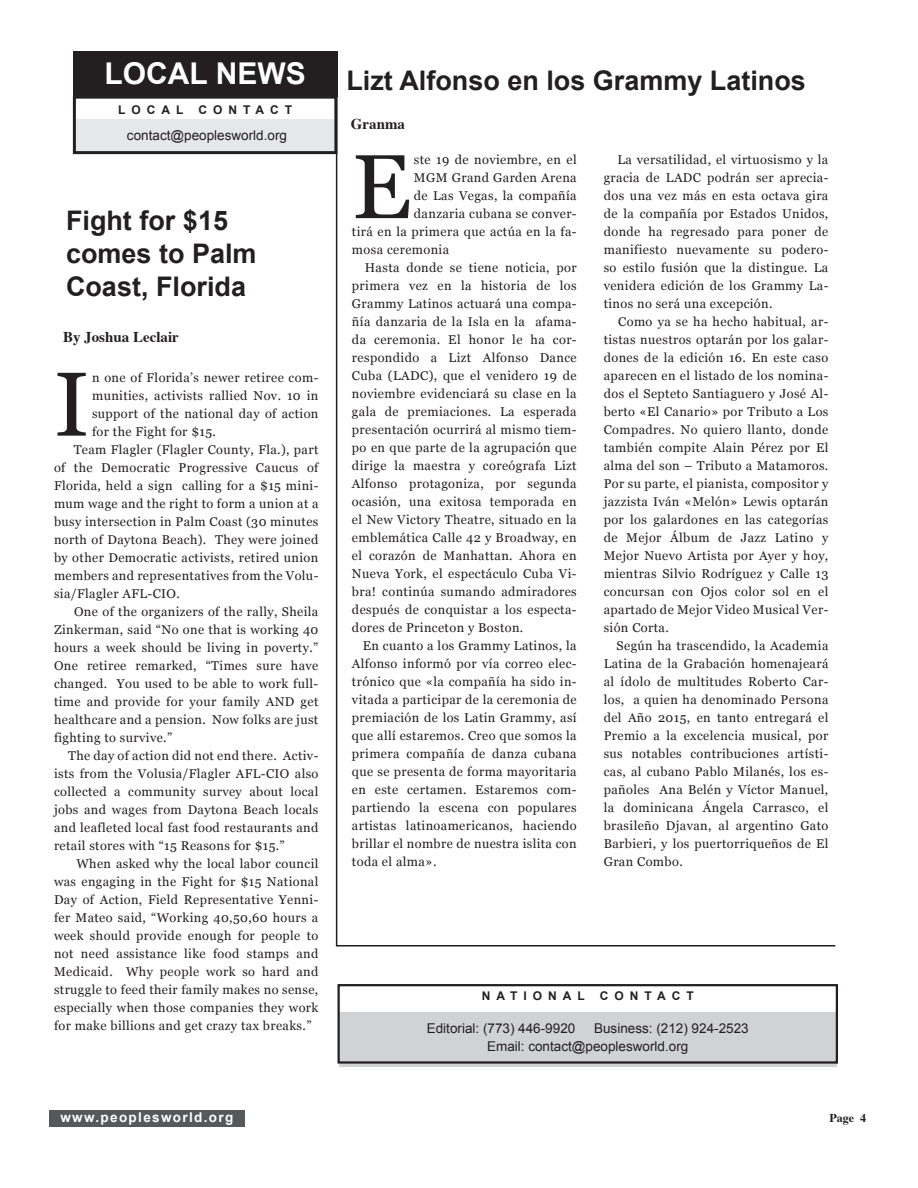
<style>
.page{position:relative;width:918px;height:1188px;background:#fff}
.page>*{position:absolute;margin:0;border:0;box-sizing:border-box;transform-origin:0 0}
.caps_paragraph{font:90.75px "Georgia";color:#231f20}
.t1{font:700 30px "Arial";color:#fff}
.title_arial-small{font:700 27px/33px "Arial";color:#231f20}
.by_line{font:700 15px "Times";color:#231f20}
.t2{font:13.5px/18px "Arial";color:#231f20}
.t3{font:700 13.5px "Arial";letter-spacing:.1em;color:#fff}
.body-text{font:12.75px/18px "Georgia";letter-spacing:.03em;color:#231f20;text-align:justify}
.caps_paragraph-2{font:12.75px/18px "Georgia";letter-spacing:.03em;color:#231f20;text-align:justify}
.quote{font:700 12px "Arial";letter-spacing:.5em;color:#231f20}
.by_line-2{font:700 12px "Times";color:#231f20}
</style>
<div class="page">
<hr style="left:336px;top:81px;width:1px;height:864px;background:#231f20">
<hr style="left:336px;top:945px;width:499px;height:2px;background:#231f20">
<div style="left:73px;top:51px;width:264px;height:45px;background:#231f20"></div>
<div style="left:49px;top:1110px;width:196px;height:17px;background:#57585a"></div>
<div style="left:76px;top:119px;width:258px;height:34px;background:#e6e7e9"></div>
<div style="left:73px;top:96px;width:264px;height:58px;border:3px solid #231f20"></div>
<div style="left:339px;top:1012px;width:498px;height:54px;background:#d1d2d4"></div>
<div style="left:338px;top:984px;width:500px;height:80px;border:2px solid #231f20"></div>
<p class="t1" style="left:105px;top:53px;width:203px">LOCAL NEWS</p>
<p class="title_arial-small" style="left:346px;top:65px;width:461px">Lizt Alfonso en los Grammy Latinos</p>
<p class="quote" style="left:118px;top:102px;width:67px">LOCAL</p>
<p class="quote" style="left:198px;top:102px;width:95px">CONTACT</p>
<p class="t2" style="left:127px;top:126px;width:162px">contact@peoplesworld.org</p>
<p class="title_arial-small" style="left:66px;top:205px;width:192px">Fight for $15 comes to Palm<br>Coast, Florida</p>
<p class="by_line" style="left:63px;top:322px;width:117px">By Joshua Leclair</p>
<p class="caps_paragraph" style="left:54px;top:349px;width:37px">I</p>
<p class="caps_paragraph-2" style="left:92px;top:369px;width:228px">n one of Florida’s newer retiree com&shy;munities, activists rallied Nov. 10 in support of the national day of action for the Fight for $15.</p>
<p class="body-text" style="left:54px;top:441px;width:266px;text-indent:20px">Team Flagler (Flagler County, Fla.), part of the Democratic Progressive Caucus of Florida, held a sign calling for a $15 mini&shy;mum wage and the right to form a union at a busy intersection in Palm Coast (30 minutes north of Daytona Beach). They were joined by other Democratic activists, retired union members and representatives from the Volu&shy;sia/Flagler AFL-CIO.</p>
<p class="body-text" style="left:54px;top:603px;width:266px;text-indent:20px">One of the organizers of the rally, Sheila Zinkerman, said “No one that is working 40 hours a week should be living in poverty.” One retiree remarked, “Times sure have changed. You used to be able to work full&shy;time and provide for your family AND get healthcare and a pension. Now folks are just fighting to survive.”</p>
<p class="body-text" style="left:54px;top:747px;width:266px;text-indent:14px">The day of action did not end there. Activ&shy;ists from the Volusia/Flagler AFL-CIO also collected a community survey about local jobs and wages from Daytona Beach locals and leafleted local fast food restaurants and retail stores with “15 Reasons for $15.”</p>
<p class="body-text" style="left:54px;top:855px;width:266px;text-indent:22px">When asked why the local labor council was engaging in the Fight for $15 National Day of Action, Field Representative Yenni&shy;fer Mateo said, “Working 40,50,60 hours a week should provide enough for people to not need assistance like food stamps and Medicaid. Why people work so hard and struggle to feed their family makes no sense, especially when those companies they work for make billions and get crazy tax breaks.”</p>
<p class="t3" style="left:60px;top:1109px;width:174px">www.peoplesworld.org</p>
<p class="by_line" style="left:351px;top:109px;width:56px">Granma</p>
<p class="caps_paragraph" style="left:352px;top:132px;width:61px">E</p>
<p class="caps_paragraph-2" style="left:414px;top:151px;width:164px">ste 19 de noviembre, en el</p>
<p class="caps_paragraph-2" style="left:414px;top:169px;width:164px">MGM Grand Garden Arena</p>
<p class="caps_paragraph-2" style="left:414px;top:187px;width:164px">de Las Vegas, la compañía</p>
<p class="caps_paragraph-2" style="left:414px;top:205px;width:164px">danzaria cubana se conver-</p>
<p class="caps_paragraph-2" style="left:352px;top:223px;width:226px">tirá en la primera que actúa en la fa-</p>
<p class="caps_paragraph-2" style="left:352px;top:241px;width:99px">mosa ceremonia</p>
<p class="body-text" style="left:352px;top:259px;width:226px;text-indent:13px">Hasta donde se tiene noticia, por primera vez en la historia de los Grammy Latinos actuará una compa&shy;ñía danzaria de la Isla en la afama&shy;da ceremonia. El honor le ha cor&shy;respondido a Lizt Alfonso Dance Cuba (LADC), que el venidero 19 de noviembre evidenciará su clase en la gala de premiaciones. La esperada presentación ocurrirá al mismo tiem&shy;po en que parte de la agrupación que dirige la maestra y coreógrafa Lizt Alfonso protagoniza, por segunda ocasión, una exitosa temporada en el New Victory Theatre, situado en la emblemática Calle 42 y Broadway, en el corazón de Manhattan. Ahora en Nueva York, el espectáculo Cuba Vi&shy;bra! continúa sumando admiradores después de conquistar a los especta&shy;dores de Princeton y Boston.</p>
<p class="body-text" style="left:352px;top:637px;width:226px;text-indent:11px">En cuanto a los Grammy Latinos, la Alfonso informó por vía correo elec&shy;trónico que «la compañía ha sido in&shy;vitada a participar de la ceremonia de premiación de los Latin Grammy, así que allí estaremos. Creo que somos la primera compañía de danza cubana que se presenta de forma mayoritaria en este certamen. Estaremos com&shy;partiendo la escena con populares artistas latinoamericanos, haciendo brillar el nombre de nuestra islita con toda el alma».</p>
<p class="body-text" style="left:604px;top:151px;width:226px;text-indent:14px">La versatilidad, el virtuosismo y la gracia de LADC podrán ser aprecia&shy;dos una vez más en esta octava gira de la compañía por Estados Unidos, donde ha regresado para poner de manifiesto nuevamente su podero&shy;so estilo fusión que la distingue. La venidera edición de los Grammy La&shy;tinos no será una excepción.</p>
<p class="body-text" style="left:604px;top:313px;width:226px;text-indent:14px">Como ya se ha hecho habitual, ar&shy;tistas nuestros optarán por los galar&shy;dones de la edición 16. En este caso aparecen en el listado de los nomina&shy;dos el Septeto Santiaguero y José Al&shy;berto «El Canario» por Tributo a Los Compadres. No quiero llanto, donde también compite Alain Pérez por El alma del son – Tributo a Matamoros.<br>Por su parte, el pianista, compositor y jazzista Iván «Melón» Lewis optarán por los galardones en las categorías de Mejor Álbum de Jazz Latino y Mejor Nuevo Artista por Ayer y hoy, mientras Silvio Rodríguez y Calle 13 concursan con Ojos color sol en el apartado de Mejor Video Musical Ver&shy;sión Corta.</p>
<p class="body-text" style="left:604px;top:637px;width:226px;text-indent:13px">Según ha trascendido, la Academia Latina de la Grabación homenajeará al ídolo de multitudes Roberto Car&shy;los, a quien ha denominado Persona del Año 2015, en tanto entregará el Premio a la excelencia musical, por sus notables contribuciones artísti&shy;cas, al cubano Pablo Milanés, los es&shy;pañoles Ana Belén y Víctor Manuel, la dominicana Ángela Carrasco, el brasileño Djavan, al argentino Gato Barbieri, y los puertorriqueños de El Gran Combo.</p>
<p class="quote" style="left:482px;top:988px;width:105px">NATIONAL</p>
<p class="quote" style="left:600px;top:988px;width:95px">CONTACT</p>
<p class="t2" style="left:427px;top:1019px;width:150px">Editorial: (773) 446-9920</p>
<p class="t2" style="left:487px;top:1019px;width:263px;text-indent:107px">Business: (212) 924-2523<br>Email: contact@peoplesworld.org</p>
<p class="by_line-2" style="left:829px;top:1106px;width:38px">Page 4</p>
</div>
